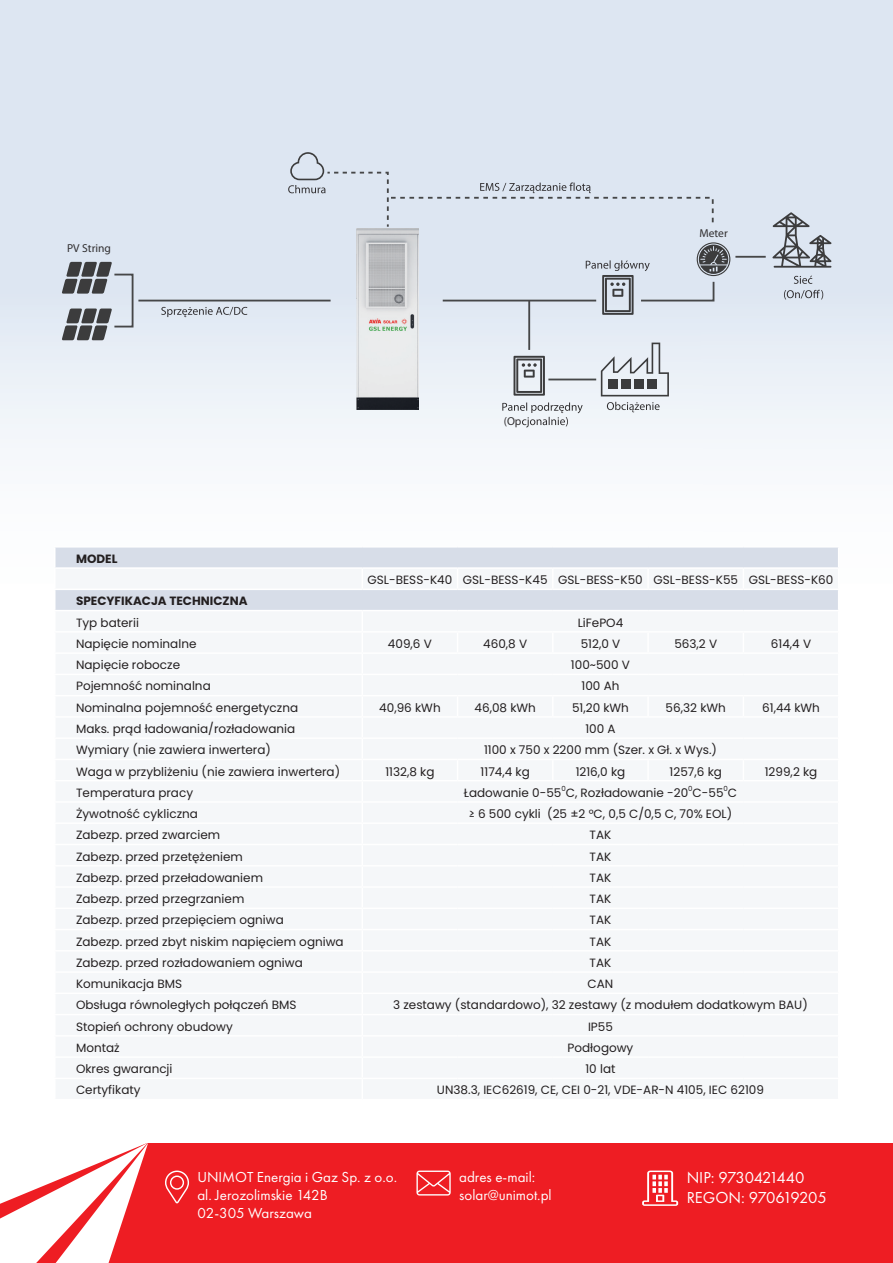
<style>
.page{position:relative;width:893px;height:1263px;background:#fff}
.page>*{position:absolute;margin:0;border:0;box-sizing:border-box;transform-origin:0 0}
.t1{font:16.5px/19.8px "Futura PT";letter-spacing:-.025em;color:#fff}
.t2{font:15px/18px "Futura PT";color:#fff}
.t3{font:12px "Poppins";color:#231f20}
.t4{font:700 12px "Poppins";color:#231f20}
.t5{font:11.55px "Myriad Pro";color:#312f31}
.t6{font:7.05px "Poppins";color:#231f20}
</style>
<div class="page">
<div style="left:0;top:1144px;width:893px;height:119px;background:#ee1d23"></div>
<svg style="left:0;top:1143px;width:148px;height:120px"></svg>
<svg style="left:165px;top:1170px;width:24px;height:33px"></svg>
<svg style="left:416px;top:1170px;width:35px;height:25px"></svg>
<svg style="left:642px;top:1170px;width:36px;height:36px"></svg>
<img style="left:0;top:0;width:893px;height:449px">
<div style="left:55px;top:548px;width:783px;height:19px;background:#d7dde8"></div>
<div style="left:55px;top:590px;width:783px;height:20px;background:#d7dde8"></div>
<svg style="left:601px;top:343px;width:68px;height:53px;background:#d0d5db"></svg>
<div style="left:609px;top:379px;width:9px;height:10px;background:#3c3c3d"></div>
<div style="left:622px;top:379px;width:9px;height:10px;background:#3c3c3d"></div>
<div style="left:635px;top:379px;width:9px;height:10px;background:#3c3c3d"></div>
<div style="left:647px;top:379px;width:10px;height:10px;background:#3c3c3d"></div>
<svg style="left:607px;top:402px;width:53px;height:10px"></svg>
<svg style="left:502px;top:402px;width:81px;height:25px"></svg>
<svg style="left:62px;top:262px;width:50px;height:32px;background:#717478"></svg>
<svg style="left:62px;top:308px;width:50px;height:32px;background:#73767a"></svg>
<svg style="left:161px;top:307px;width:86px;height:10px"></svg>
<hr style="left:138px;top:300px;width:193px;height:1px;background:#464748">
<hr style="left:443px;top:300px;width:153px;height:1px;background:#464748">
<svg style="left:772px;top:212px;width:59px;height:56px;background:#abb1ba"></svg>
<svg style="left:794px;top:276px;width:18px;height:8px"></svg>
<svg style="left:784px;top:290px;width:39px;height:9px"></svg>
<hr style="left:735px;top:256px;width:31px;height:2px;background:#464748">
<svg style="left:513px;top:356px;width:32px;height:40px"></svg>
<svg style="left:586px;top:242px;width:144px;height:73px;background:#c5cdd7"></svg>
<div style="left:113px;top:274px;width:21px;height:53px;border:2px solid #464748"></div>
<hr style="left:528px;top:301px;width:2px;height:49px;background:#464748">
<hr style="left:548px;top:379px;width:48px;height:1px;background:#464748">
<div style="left:288px;top:152px;width:427px;height:75px;background:#dde6f2"></div>
<img style="left:357px;top:229px;width:62px;height:180px">
<p class="t5" style="left:67px;top:241px;width:45px">PV String</p>
<p class="t4" style="left:76px;top:552px;width:43px">MODEL</p>
<p class="t5" style="left:504px;top:414px;width:19px">(Op</p>
<p class="t5" style="left:699px;top:226px;width:30px">Meter</p>
<p class="t3" style="left:368px;top:573px;width:467px">GSL-BESS-K40 GSL-BESS-K45 GSL-BESS-K50 GSL-BESS-K55 GSL-BESS-K60</p>
<p class="t4" style="left:76px;top:594px;width:173px">SPECYFIKACJA TECHNICZNA</p>
<p class="t3" style="left:76px;top:615px;width:64px">Typ baterii</p>
<p class="t3" style="left:578px;top:615px;width:47px">LiFePO4</p>
<p class="t3" style="left:76px;top:637px;width:122px">Napięcie nominalne</p>
<p class="t3" style="left:388px;top:637px;width:45px">409,6 V</p>
<p class="t3" style="left:483px;top:637px;width:45px">460,8 V</p>
<p class="t3" style="left:581px;top:637px;width:41px">512,0 V</p>
<p class="t3" style="left:674px;top:637px;width:44px">563,2 V</p>
<p class="t3" style="left:771px;top:637px;width:42px">614,4 V</p>
<p class="t3" style="left:76px;top:658px;width:106px">Napięcie robocze</p>
<p class="t3" style="left:571px;top:658px;width:61px">100~500 V</p>
<p class="t3" style="left:76px;top:679px;width:136px">Pojemność nominalna</p>
<p class="t3" style="left:582px;top:679px;width:39px">100 Ah</p>
<p class="t3" style="left:76px;top:700px;width:224px">Nominalna pojemność energetyczna</p>
<p class="t3" style="left:379px;top:700px;width:63px">40,96 kWh</p>
<p class="t3" style="left:474px;top:700px;width:63px">46,08 kWh</p>
<p class="t3" style="left:572px;top:700px;width:58px">51,20 kWh</p>
<p class="t3" style="left:666px;top:700px;width:62px">56,32 kWh</p>
<p class="t3" style="left:762px;top:700px;width:59px">61,44 kWh</p>
<p class="t3" style="left:76px;top:722px;width:221px">Maks. prąd ładowania/rozładowania</p>
<p class="t3" style="left:585px;top:722px;width:32px">100 A</p>
<p class="t3" style="left:76px;top:743px;width:196px">Wymiary (nie zawiera inwertera)</p>
<p class="t3" style="left:484px;top:743px;width:234px">1100 x 750 x 2200 mm (Szer. x Gł. x Wys.)</p>
<p class="t3" style="left:76px;top:764px;width:266px">Waga w przybliżeniu (nie zawiera inwertera)</p>
<p class="t3" style="left:385px;top:764px;width:51px">1132,8 kg</p>
<p class="t3" style="left:481px;top:764px;width:51px">1174,4 kg</p>
<p class="t3" style="left:576px;top:764px;width:51px">1216,0 kg</p>
<p class="t3" style="left:670px;top:764px;width:54px">1257,6 kg</p>
<p class="t3" style="left:765px;top:764px;width:54px">1299,2 kg</p>
<p class="t3" style="left:76px;top:786px;width:119px">Temperatura pracy</p>
<p class="t3" style="left:464px;top:785px;width:275px">Ładowanie 0-55 C, Rozładowanie -20 C-55 C</p>
<p class="t6" style="left:561px;top:784px;width:6px">0</p>
<p class="t6" style="left:688px;top:784px;width:6px">0</p>
<p class="t6" style="left:723px;top:784px;width:6px">0</p>
<p class="t3" style="left:76px;top:807px;width:123px">Żywotność cykliczna</p>
<p class="t3" style="left:469px;top:807px;width:265px">≥ 6 500 cykli (25 ±2 °C, 0,5 C/0,5 C, 70% EOL)</p>
<p class="t3" style="left:76px;top:828px;width:146px">Zabezp. przed zwarciem</p>
<p class="t3" style="left:590px;top:828px;width:23px">TAK</p>
<p class="t3" style="left:76px;top:849px;width:168px">Zabezp. przed przetężeniem</p>
<p class="t3" style="left:590px;top:849px;width:23px">TAK</p>
<p class="t3" style="left:76px;top:871px;width:189px">Zabezp. przed przeładowaniem</p>
<p class="t3" style="left:590px;top:871px;width:23px">TAK</p>
<p class="t3" style="left:76px;top:892px;width:170px">Zabezp. przed przegrzaniem</p>
<p class="t3" style="left:590px;top:892px;width:23px">TAK</p>
<p class="t3" style="left:76px;top:913px;width:209px">Zabezp. przed przepięciem ogniwa</p>
<p class="t3" style="left:590px;top:913px;width:23px">TAK</p>
<p class="t3" style="left:76px;top:934px;width:269px">Zabezp. przed zbyt niskim napięciem ogniwa</p>
<p class="t3" style="left:590px;top:934px;width:23px">TAK</p>
<p class="t3" style="left:76px;top:956px;width:228px">Zabezp. przed rozładowaniem ogniwa</p>
<p class="t3" style="left:590px;top:956px;width:23px">TAK</p>
<p class="t3" style="left:76px;top:977px;width:108px">Komunikacja BMS</p>
<p class="t3" style="left:588px;top:977px;width:27px">CAN</p>
<p class="t3" style="left:76px;top:998px;width:222px">Obsługa równoległych połączeń BMS</p>
<p class="t3" style="left:393px;top:998px;width:416px">3 zestawy (standardowo), 32 zestawy (z modułem dodatkowym BAU)</p>
<p class="t3" style="left:76px;top:1019px;width:158px">Stopień ochrony obudowy</p>
<p class="t3" style="left:588px;top:1019px;width:26px">IP55</p>
<p class="t3" style="left:76px;top:1041px;width:45px">Montaż</p>
<p class="t3" style="left:568px;top:1041px;width:67px">Podłogowy</p>
<p class="t3" style="left:76px;top:1062px;width:98px">Okres gwarancji</p>
<p class="t3" style="left:585px;top:1062px;width:32px">10 lat</p>
<p class="t3" style="left:76px;top:1083px;width:66px">Certyfikaty</p>
<p class="t3" style="left:437px;top:1083px;width:328px">UN38.3, IEC62619, CE, CEI 0-21, VDE-AR-N 4105, IEC 62109</p>
<p class="t2" style="left:197px;top:1167px;width:201px">UNIMOT Energia i Gaz Sp. z o.o. al. Jerozolimskie 142B<br>02-305 Warszawa</p>
<p class="t2" style="left:459px;top:1168px;width:94px">adres e-mail: solar@unimot.pl</p>
<h1 class="t1" style="left:687px;top:1167px;width:142px">NIP: 9730421440<br>REGON: 970619205</h1>
</div>
